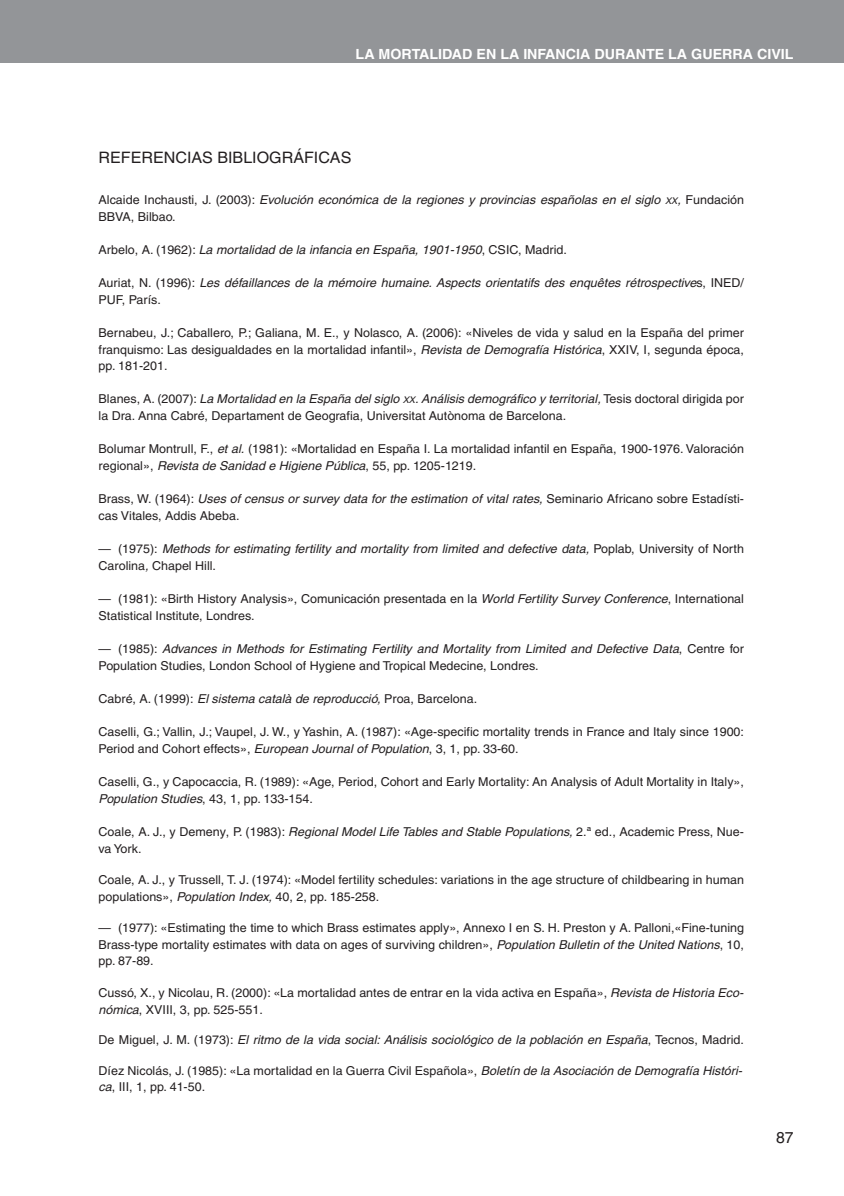
<style>
.page{position:relative;width:844px;height:1196px;background:#fff}
.page>*{position:absolute;margin:0;border:0;box-sizing:border-box;transform-origin:0 0}
.t1{font:15.75px "Helvetica";color:#231f20}
.t2{font:700 14px "Helvetica";color:#fff}
.t3{font:12.25px/16.6px "Helvetica";color:#231f20}
.t4{font:italic 12.25px/16.6px "Helvetica";color:#231f20}
.s1{font-style:normal}
.s2{font-size:9.1px}
.s3{font-style:italic}
.s4{font-style:italic;font-size:9.1px}
</style>
<div class="page">
<div style="left:0;top:0;width:843px;height:63px;background:#939598"></div>
<p class="t2" style="left:355px;top:49px;width:439px">LA MORTALIDAD EN LA INFANCIA DURANTE LA GUERRA CIVIL</p>
<p class="t1" style="left:99px;top:151px;width:254px">REFERENCIAS BIBLIOGRÁFICAS</p>
<p class="t4" style="left:99px;top:192px;width:646px"><span class="s1">A l c a i d e I n c h a u s t i , J . ( 2 0 0 3 ) :</span> Evolución económica de la regiones y provincias españolas en el siglo <span class="s2">XX</span>, <span class="s1">F u n d a c i ó n<br>BBVA, Bilbao.</span></p>
<p class="t4" style="left:99px;top:242px;width:469px"><span class="s1">A r b e l o , A . ( 1 9 6 2 ) :</span> La mortalidad de la infancia en España, 1901-1950<span class="s1">, C S I C , M a d r i d .</span></p>
<p class="t4" style="left:99px;top:275px;width:646px"><span class="s1">A u r i a t , N . ( 1 9 9 6 ) :</span> Les défaillances de la mémoire humaine. Aspects orientatifs des enquêtes rétrospective<span class="s1">s , I N E D /<br>PUF, París.</span></p>
<p class="t3" style="left:99px;top:325px;width:646px;text-align:justify">Bernabeu, J.; Caballero, P.; Galiana, M. E., y Nolasco, A. (2006): «Niveles de vida y salud en la España del primer franquismo: Las desigualdades en la mortalidad infantil», <span class="s3">Revista de Demografía Histórica</span>, XXIV, I, segunda época, pp. 181-201.</p>
<p class="t3" style="left:99px;top:392px;width:646px">B l a n e s , A . ( 2 0 0 7 ) : <span class="s3">La Mortalidad en la España delsiglo</span> <span class="s4">XX</span><span class="s3">. Análisis demográfico y territorial,</span> Te s i s d o c t o r a l d i r i g i d a p o r la Dra. Anna Cabré, Departament de Geografia, Universitat Autònoma de Barcelona.</p>
<p class="t3" style="left:99px;top:442px;width:646px">Bolumar Montrull, F., <span class="s3">et al.</span>(1981): «Mortalidad en España I. La mortalidad infantil en España, 1900-1976. Valoración r e g i o n a l » , <span class="s3">Revista de Sanidad e Higiene Pública</span>, 5 5 , p p . 1 2 0 5 - 1 2 1 9 .</p>
<p class="t3" style="left:99px;top:492px;width:646px">Brass, W. (1964): <span class="s3">Uses of census or survey data for the estimation of vital rates,</span> Seminario Africano sobre Estadísti&shy;cas Vitales, Addis Abeba.</p>
<p class="t4" style="left:99px;top:541px;width:646px"><span class="s1">— ( 1 9 7 5 ) :</span> Methods for estimating fertility and mortality from limited and defective data, <span class="s1">Po p l a b , U n i v e r s i t y o f N o r t h<br>Carolina</span>,<span class="s1">Chapel Hill.</span></p>
<p class="t3" style="left:99px;top:591px;width:646px">— (1981): «Birth History Analysis», Comunicación presentada en la <span class="s3">World Fertility Survey Conference</span>, International<br>Statistical Institute, Londres.</p>
<p class="t3" style="left:99px;top:641px;width:646px">— ( 1 9 8 5 ) : <span class="s3">Advances in Methods for Estimating Fertility and Mortality from Limited and Defective Data</span>, C e n t r e f o r<br>Population Studies, London School of Hygiene and Tropical Medecine, Londres.</p>
<p class="t3" style="left:99px;top:691px;width:380px">Cabré, A. (1999): <span class="s3">El sistema català de reproducció,</span>Proa, Barcelona.</p>
<p class="t3" style="left:99px;top:724px;width:646px">Caselli, G.; Vallin, J.; Vaupel, J. W., y Yashin, A. (1987): «Age-specific mortality trends in France and Italy since 1900:<br>Period and Cohort effects», <span class="s3">European Journal of Population</span>, 3, 1, pp. 33-60.</p>
<p class="t3" style="left:99px;top:774px;width:646px">Caselli, G., y Capocaccia, R. (1989): «Age, Period, Cohort and Early Mortality: An Analysis of Adult Mortality in Italy»,<br><span class="s3">Population Studies</span>, 4 3 , 1 , p p . 1 3 3 - 1 5 4 .</p>
<p class="t3" style="left:99px;top:824px;width:646px">Coale, A. J., y Demeny, P. (1983): <span class="s3">Regional Model Life Tables and Stable Populations,</span>2.ª ed., Academic Press, Nue&shy;va York.</p>
<p class="t3" style="left:99px;top:872px;width:646px">Coale, A. J., y Trussell, T. J. (1974): «Model fertility schedules: variations in the age structure of childbearing in human populations», <span class="s3">Population Index,</span> 40, 2, pp. 185-258.</p>
<p class="t3" style="left:99px;top:920px;width:646px;text-align:justify">— (1977): «Estimating the time to which Brass estimates apply», Annexo I en S. H. Preston y A. Palloni,«Fine-tuning Brass-type mortality estimates with data on ages of surviving children», <span class="s3">Population Bulletin of the United Nations</span>, 10, pp. 87-89.</p>
<p class="t3" style="left:99px;top:985px;width:648px">Cussó, X., y Nicolau, R. (2000): «La mortalidad antes de entrar en la vida activa en España», <span class="s3">Revista de Historia Eco&shy;nómica</span>, XVIII, 3, pp. 525-551.</p>
<p class="t4" style="left:99px;top:1032px;width:646px"><span class="s1">D e M i g u e l , J . M . ( 1 9 7 3 ) :</span> El ritmo de la vida social: Análisis sociológico de la población en España<span class="s1">, Te c n o s , M a d r i d .</span></p>
<p class="t3" style="left:99px;top:1063px;width:647px">Díez Nicolás, J. (1985): «La mortalidad en la Guerra Civil Española», <span class="s3">Boletín de la Asociación de Demografía Históri&shy;ca</span>, III, 1, pp. 41-50.</p>
<p class="t1" style="left:776px;top:1131px;width:19px">87</p>
</div>
